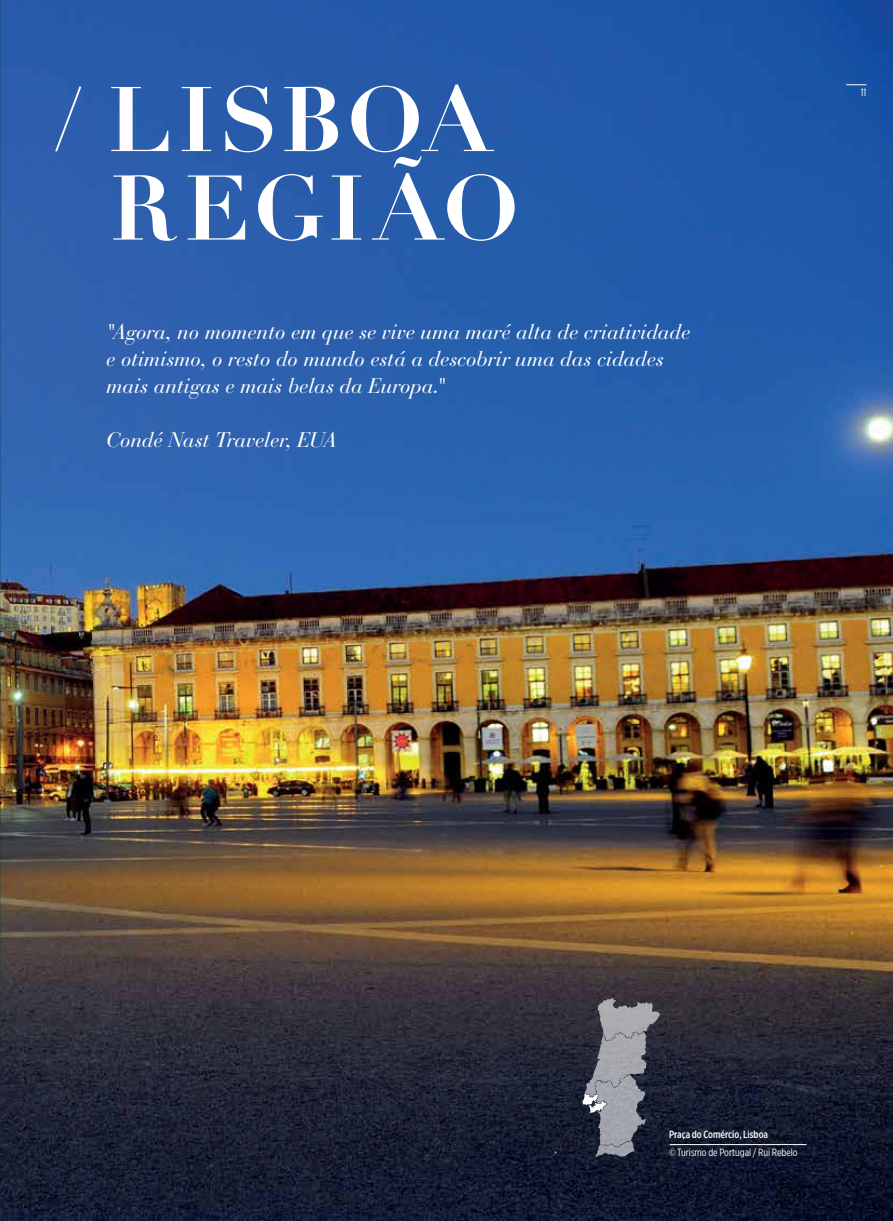
<style>
.page{position:relative;width:893px;height:1221px;background:#fff}
.page>*{position:absolute;margin:0;border:0;box-sizing:border-box;transform-origin:0 0}
.t1{font:700 90px/88.5px "Didot";letter-spacing:.05em;color:#fff;text-align:right}
.t2{font:italic 21px/27px "Bauer Bodoni Std";letter-spacing:-.005em;color:#fff}
.t3{font:10.5px "Gotham X Narrow";color:#fff}
.t4{font:500 10.5px "Gotham X Narrow";color:#fff}
</style>
<div class="page">
<img style="left:0;top:0;width:893px;height:1220px">
<hr style="left:670px;top:1144px;width:137px;height:1px;background:#fff">
<svg style="left:582px;top:997px;width:222px;height:160px;background:#3a3d4b"></svg>
<svg style="left:846px;top:84px;width:20px;height:1px"></svg>
<h1 class="t1" style="left:55px;top:76px;width:465px">/ LISBOA<br>REGIÃO</h1>
<p class="t3" style="left:861px;top:86px;width:7px">11</p>
<p class="t2" style="left:106px;top:318px;width:585px">"Agora, no momento em que se vive uma maré alta de criatividade e otimismo, o resto do mundo está a descobrir uma das cidades mais antigas e mais belas da Europa."</p>
<p class="t2" style="left:106px;top:426px;width:232px">Condé Nast Traveler, EUA</p>
<p class="t4" style="left:669px;top:1128px;width:101px">Praça do Comércio, Lisboa</p>
<p class="t3" style="left:669px;top:1146px;width:130px">© Turismo de Portugal / Rui Rebelo</p>
</div>
